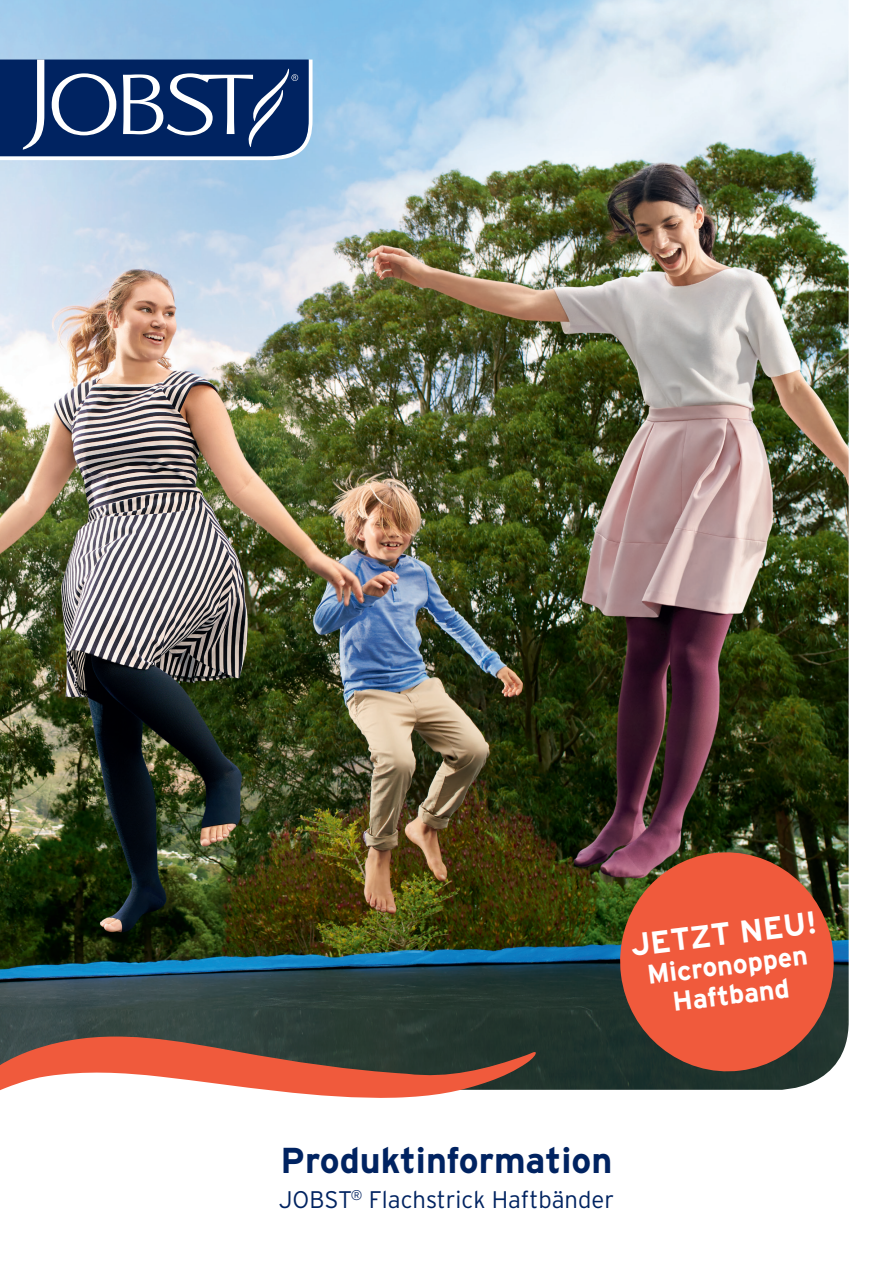
<style>
.page{position:relative;width:893px;height:1263px;background:#fff}
.page>*{position:absolute;margin:0;border:0;box-sizing:border-box;transform-origin:0 0}
.t1{font:700 36px "Interstate";color:#002361}
.t2{font:700 31.5px "Interstate";color:#fff}
.t3{font:700 27px/30px "Interstate";color:#fff;text-align:center}
.t4{font:300 24px "Interstate";color:#002361}
</style>
<div class="page">
<img style="left:0;top:0;width:849px;height:1090px">
<svg style="left:0;top:1029px;width:537px;height:69px"></svg>
<svg style="left:0;top:60px;width:313px;height:100px"></svg>
<svg style="left:614px;top:846px;width:226px;height:232px;background:#b75139"></svg>
<h2 class="t2" style="left:628px;top:927px;width:189px;rotate:-7deg">JETZT NEU!</h2>
<p class="t3" style="left:645px;top:960px;width:163px;rotate:-7deg">Micronoppen<br>Haftband</p>
<h1 class="t1" style="left:281px;top:1140px;width:333px">Produktinformation</h1>
<p class="t4" style="left:279px;top:1185px;width:337px">JOBST<sup>®</sup> Flachstrick Haftbänder</p>
</div>
